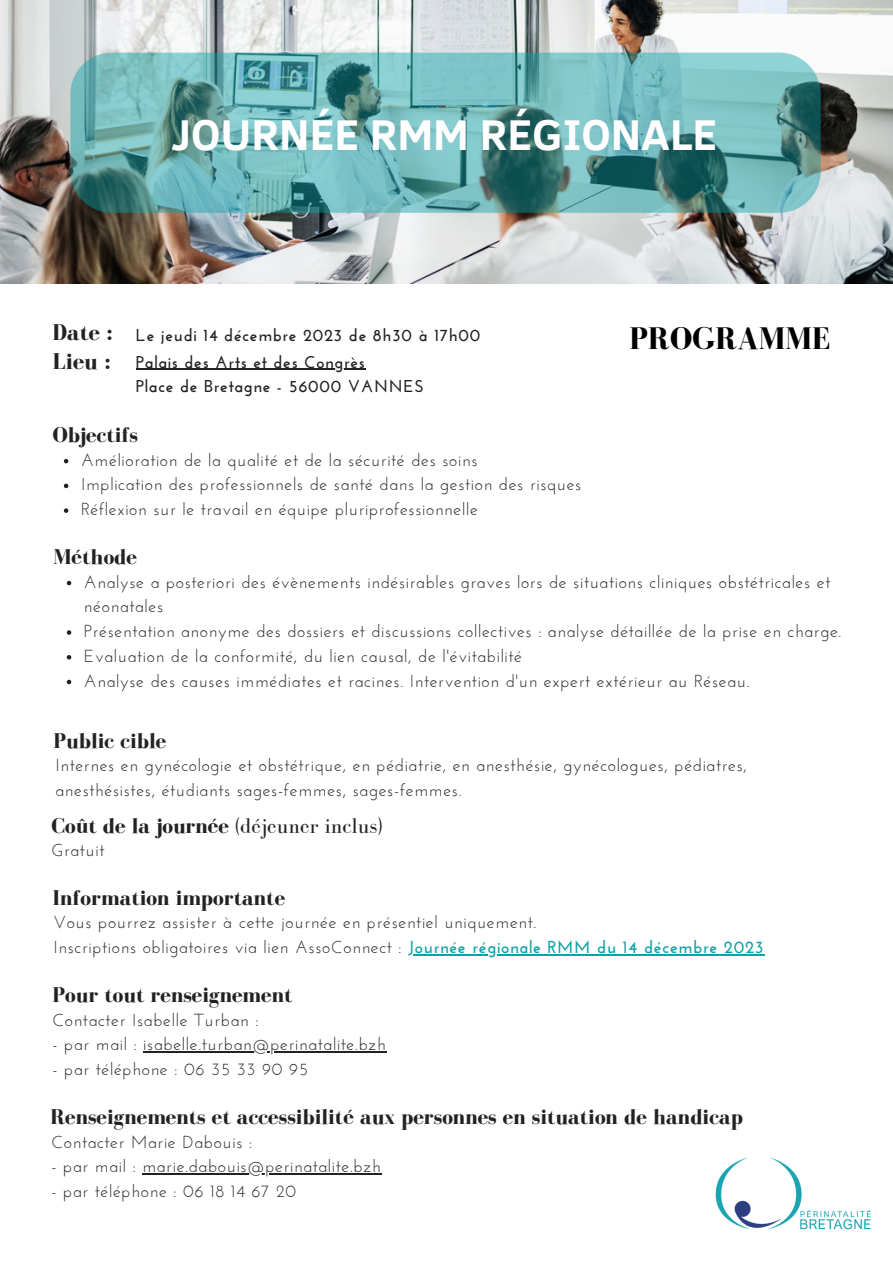
<style>
.page{position:relative;width:893px;height:1264px;background:#fff}
.page>*{position:absolute;margin:0;border:0;box-sizing:border-box;transform-origin:0 0}
.t1{font:700 44.1px "Clear Sans";color:#fff}
.t2{font:700 32.1px "Bodoni FLF";color:#000}
.t3{font:700 23.4px "Bodoni FLF";color:#222}
.t4{font:700 21.9px "Bodoni FLF";color:#222}
.t5{font:21.9px "Bodoni FLF";color:#222}
.t6{font:17.4px/24.8px "Josefin Sans";letter-spacing:.04em;color:#222}
.t7{font:700 17.1px "Josefin Sans";letter-spacing:.04em;color:#222}
.s1{font-weight:700}
.s2{font-weight:700;color:#0ba2a9}
</style>
<div class="page">
<hr style="left:408px;top:954px;width:356px;height:1px;background:#0ba2a9">
<hr style="left:143px;top:1051px;width:243px;height:1px;background:#222">
<hr style="left:142px;top:1173px;width:239px;height:1px;background:#222">
<hr style="left:136px;top:369px;width:229px;height:1px;background:#222">
<img style="left:715px;top:1157px;width:156px;height:73px">
<img style="left:0;top:0;width:892px;height:284px">
<svg style="left:70px;top:53px;width:750px;height:160px;background:#69a9ab"></svg>
<svg style="left:64px;top:459px;width:4px;height:4px"></svg>
<svg style="left:64px;top:483px;width:4px;height:5px"></svg>
<svg style="left:64px;top:508px;width:4px;height:5px"></svg>
<svg style="left:67px;top:581px;width:4px;height:4px"></svg>
<svg style="left:67px;top:630px;width:4px;height:4px"></svg>
<svg style="left:67px;top:655px;width:4px;height:4px"></svg>
<svg style="left:67px;top:679px;width:4px;height:5px"></svg>
<p class="t1" style="left:171px;top:103px;width:547px">JOURNÉE RMM RÉGIONALE</p>
<p class="t3" style="left:52px;top:319px;width:62px">Date :</p>
<p class="t7" style="left:136px;top:328px;width:346px">Le jeudi 14 décembre 2023 de 8h30 à 17h00</p>
<p class="t3" style="left:52px;top:348px;width:60px">Lieu :</p>
<p class="t7" style="left:136px;top:355px;width:230px">Palais des Arts et des Congrès</p>
<p class="t7" style="left:136px;top:379px;width:290px">Place de Bretagne - 56000 VANNES</p>
<p class="t2" style="left:629px;top:321px;width:202px">PROGRAMME</p>
<p class="t4" style="left:52px;top:423px;width:87px">Objectifs</p>
<p class="t6" style="left:81px;top:449px;width:398px">Amélioration de la qualité et de la sécurité des soins</p>
<p class="t6" style="left:81px;top:473px;width:502px">Implication des professionnels de santé dans la gestion des risques</p>
<p class="t6" style="left:81px;top:498px;width:398px">Réflexion sur le travail en équipe pluriprofessionnelle</p>
<p class="t4" style="left:53px;top:545px;width:85px">Méthode</p>
<p class="t6" style="left:84px;top:571px;width:747px">Analyse a posteriori des évènements indésirables graves lors de situations cliniques obstétricales et néonatales</p>
<p class="t6" style="left:84px;top:620px;width:758px">Présentation anonyme des dossiers et discussions collectives : analyse détaillée de la prise en charge.</p>
<p class="t6" style="left:84px;top:645px;width:439px">Evaluation de la conformité, du lien causal, de l'évitabilité</p>
<p class="t6" style="left:84px;top:669px;width:667px">Analyse des causes immédiates et racines. Intervention d'un expert extérieur au Réseau.</p>
<p class="t4" style="left:53px;top:729px;width:114px">Public cible</p>
<p class="t6" style="left:55px;top:754px;width:693px">Internes en gynécologie et obstétrique, en pédiatrie, en anesthésie, gynécologues, pédiatres, anesthésistes, étudiants sages-femmes, sages-femmes.</p>
<p class="t5" style="left:51px;top:813px;width:332px"><span class="s1">Coût de la journée</span> (déjeuner inclus)</p>
<p class="t6" style="left:51px;top:839px;width:54px">Gratuit</p>
<p class="t4" style="left:52px;top:886px;width:234px">Information importante</p>
<p class="t6" style="left:53px;top:911px;width:484px">Vous pourrez assister à cette journée en présentiel uniquement.</p>
<p class="t6" style="left:53px;top:936px;width:711px">Inscriptions obligatoires via lien AssoConnect : <span class="s2">Journée régionale RMM du 14 décembre 2023</span></p>
<p class="t4" style="left:52px;top:983px;width:241px">Pour tout renseignement</p>
<p class="t6" style="left:52px;top:1008px;width:207px">Contacter Isabelle Turban :</p>
<p class="t6" style="left:52px;top:1033px;width:335px">- par mail : isabelle.turban@perinatalite.bzh</p>
<p class="t6" style="left:52px;top:1058px;width:257px">- par téléphone : 06 35 33 90 95</p>
<p class="t4" style="left:50px;top:1105px;width:694px">Renseignements et accessibilité aux personnes en situation de handicap</p>
<p class="t6" style="left:51px;top:1130px;width:202px">Contacter Marie Dabouis :</p>
<p class="t6" style="left:51px;top:1155px;width:331px">- par mail : marie.dabouis@perinatalite.bzh</p>
<p class="t6" style="left:51px;top:1180px;width:246px">- par téléphone : 06 18 14 67 20</p>
</div>
